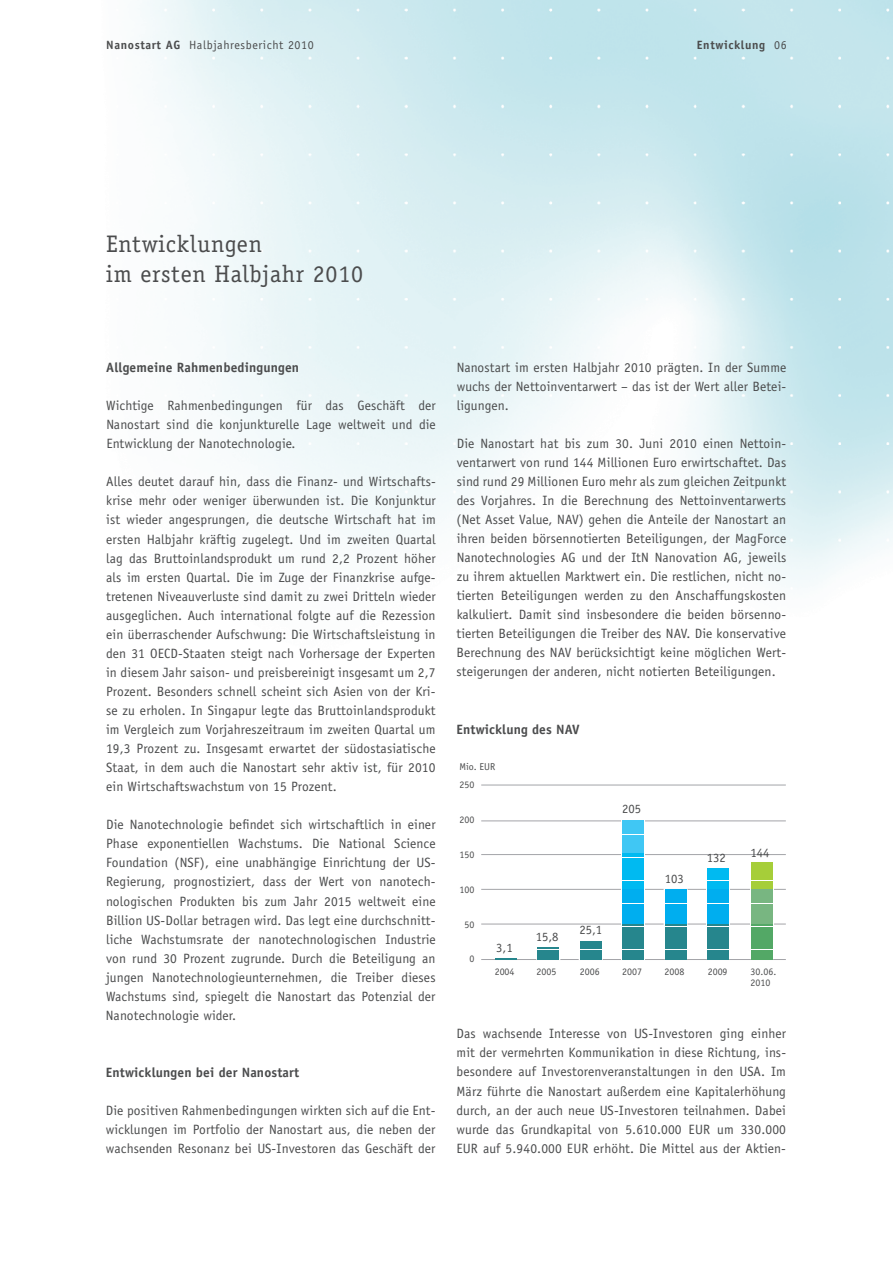
<style>
.page{position:relative;width:893px;height:1263px;background:#fff}
.page>*{position:absolute;margin:0;border:0;box-sizing:border-box;transform-origin:0 0}
.t1{font:24px/30px "Officina Serif";letter-spacing:.03em;color:#4b4c4d}
.t2{font:13.5px/19px "Officina Sans";letter-spacing:.01em;color:#4b4c4d;text-align:justify}
.t3{font:700 13.5px "Officina Sans";letter-spacing:.01em;color:#4b4c4d}
.t4{font:12.6px "Officina Serif";color:#4b4c4d}
.t5{font:12px "Officina Sans";letter-spacing:.05em;color:#4b4c4d}
.t6{font:700 12px "Officina Sans";letter-spacing:.05em;color:#4b4c4d}
.t7{font:9.9px/11.1px "Officina Serif";color:#4b4c4d}
.t8{font:9.9px "Officina Sans";color:#4b4c4d}
.s1{font-weight:700}
.s2{font-weight:400}
</style>
<div class="page">
<hr style="left:481px;top:785px;width:305px;height:1px;background:#a3a4a8">
<hr style="left:481px;top:821px;width:305px;height:1px;background:#a3a4a8">
<hr style="left:481px;top:854px;width:305px;height:1px;background:#a3a4a8">
<hr style="left:481px;top:924px;width:305px;height:1px;background:#a3a4a8">
<hr style="left:481px;top:889px;width:305px;height:1px;background:#a3a4a8">
<hr style="left:481px;top:959px;width:305px;height:1px;background:#a3a4a8">
<svg style="left:536px;top:947px;width:24px;height:13px"></svg>
<svg style="left:664px;top:889px;width:24px;height:70px"></svg>
<div style="left:706px;top:863px;width:24px;height:96px;background:#fff"></div>
<div style="left:750px;top:857px;width:24px;height:102px;background:#fff"></div>
<div style="left:579px;top:939px;width:24px;height:21px;background:#26868d;border:2px solid #fff"></div>
<div style="left:621px;top:819px;width:24px;height:141px;background:#fff"></div>
<svg style="left:495px;top:958px;width:22px;height:1px"></svg>
<svg style="left:538px;top:948px;width:21px;height:11px"></svg>
<svg style="left:580px;top:944px;width:22px;height:15px"></svg>
<hr style="left:580px;top:941px;width:22px;height:2px;background:#26868d">
<svg style="left:665px;top:889px;width:21px;height:70px"></svg>
<svg style="left:707px;top:868px;width:22px;height:91px;background:#18a5cc"></svg>
<svg style="left:622px;top:820px;width:22px;height:139px;background:#22b0da"></svg>
<svg style="left:751px;top:862px;width:22px;height:97px;background:#7dba69"></svg>
<p class="t5" style="left:106px;top:38px;width:209px"><span class="s1">Nanostart AG</span> Halbjahresbericht 2010</p>
<p class="t6" style="left:697px;top:38px;width:91px">Entwicklung <span class="s2">06</span></p>
<h1 class="t1" style="left:106px;top:229px;width:258px">Entwicklungen<br>im ersten Halbjahr 2010</h1>
<p class="t3" style="left:106px;top:359px;width:194px">Allgemeine Rahmenbedingungen</p>
<p class="t2" style="left:106px;top:396px;width:331px">Wichtige Rahmenbedingungen für das Geschäft der Nanostart sind die konjunkturelle Lage weltweit und die Entwicklung der Nanotechnologie.</p>
<p class="t2" style="left:106px;top:472px;width:331px">Alles deutet darauf hin, dass die Finanz- und Wirtschafts&shy;krise mehr oder weniger überwunden ist. Die Konjunktur ist wieder angesprungen, die deutsche Wirtschaft hat im ersten Halbjahr kräftig zugelegt. Und im zweiten Quartal lag das Bruttoinlandsprodukt um rund 2,2 Prozent höher als im ersten Quartal. Die im Zuge der Finanzkrise aufge&shy;tretenen Niveauverluste sind damit zu zwei Dritteln wieder ausgeglichen. Auch international folgte auf die Rezession ein überraschender Aufschwung: Die Wirtschaftsleistung in den 31 OECD-Staaten steigt nach Vorhersage der Experten in diesem Jahr saison- und preisbereinigt insgesamt um 2,7<br>Prozent. Besonders schnell scheint sich Asien von der Kri&shy;se zu erholen. In Singapur legte das Bruttoinlandsprodukt im Vergleich zum Vorjahreszeitraum im zweiten Quartal um 19,3 Prozent zu. Insgesamt erwartet der südostasiatische Staat, in dem auch die Nanostart sehr aktiv ist, für 2010 ein Wirtschaftswachstum von 15 Prozent.</p>
<p class="t2" style="left:106px;top:815px;width:331px">Die Nanotechnologie befindet sich wirtschaftlich in einer Phase exponentiellen Wachstums. Die National Science Foundation (NSF), eine unabhängige Einrichtung der US-Regierung, prognostiziert, dass der Wert von nanotech&shy;nologischen Produkten bis zum Jahr 2015 weltweit eine Billion US-Dollar betragen wird. Das legt eine durchschnitt&shy;liche Wachstumsrate der nanotechnologischen Industrie von rund 30 Prozent zugrunde. Durch die Beteiligung an jungen Nanotechnologieunternehmen, die Treiber dieses Wachstums sind, spiegelt die Nanostart das Potenzial der Nanotechnologie wider.</p>
<p class="t3" style="left:106px;top:1064px;width:195px">Entwicklungen bei der Nanostart</p>
<p class="t2" style="left:106px;top:1101px;width:331px">Die positiven Rahmenbedingungen wirkten sich auf die Ent&shy;wicklungen im Portfolio der Nanostart aus, die neben der wachsenden Resonanz bei US-Investoren das Geschäft der</p>
<p class="t2" style="left:457px;top:357px;width:331px">Nanostart im ersten Halbjahr 2010 prägten. In der Summe wuchs der Nettoinventarwert – das ist der Wert aller Betei&shy;ligungen.</p>
<p class="t2" style="left:457px;top:434px;width:331px">Die Nanostart hat bis zum 30. Juni 2010 einen Nettoin&shy;ventarwert von rund 144 Millionen Euro erwirtschaftet. Das sind rund 29 Millionen Euro mehr als zum gleichen Zeitpunkt des Vorjahres. In die Berechnung des Nettoinventarwerts (Net Asset Value, NAV) gehen die Anteile der Nanostart an ihren beiden börsennotierten Beteiligungen, der MagForce Nanotechnologies AG und der ItN Nanovation AG, jeweils zu ihrem aktuellen Marktwert ein. Die restlichen, nicht no&shy;tierten Beteiligungen werden zu den Anschaffungskosten kalkuliert. Damit sind insbesondere die beiden börsenno&shy;tierten Beteiligungen die Treiber des NAV. Die konservative Berechnung des NAV berücksichtigt keine möglichen Wert&shy;steigerungen der anderen, nicht notierten Beteiligungen.</p>
<p class="t3" style="left:457px;top:720px;width:124px">Entwicklung des NAV</p>
<p class="t8" style="left:459px;top:761px;width:37px">Mio. EUR</p>
<p class="t7" style="left:459px;top:779px;width:16px">250</p>
<p class="t7" style="left:459px;top:814px;width:16px">200</p>
<p class="t7" style="left:459px;top:849px;width:16px">150</p>
<p class="t7" style="left:459px;top:884px;width:16px">100</p>
<p class="t7" style="left:464px;top:919px;width:11px">50</p>
<p class="t7" style="left:469px;top:953px;width:6px">0</p>
<p class="t4" style="left:496px;top:940px;width:18px">3,1</p>
<p class="t4" style="left:536px;top:930px;width:24px">15,8</p>
<p class="t4" style="left:580px;top:922px;width:24px">25,1</p>
<p class="t4" style="left:622px;top:802px;width:20px">205</p>
<p class="t4" style="left:665px;top:872px;width:20px">103</p>
<p class="t4" style="left:707px;top:850px;width:20px">132</p>
<p class="t4" style="left:750px;top:845px;width:20px">144</p>
<p class="t7" style="left:495px;top:966px;width:21px">2004</p>
<p class="t7" style="left:536px;top:966px;width:21px">2005</p>
<p class="t7" style="left:580px;top:966px;width:21px">2006</p>
<p class="t7" style="left:622px;top:966px;width:21px">2007</p>
<p class="t7" style="left:665px;top:966px;width:21px">2008</p>
<p class="t7" style="left:708px;top:966px;width:21px">2009</p>
<p class="t7" style="left:751px;top:966px;width:27px">30.06.<br>2010</p>
<p class="t2" style="left:456px;top:1024px;width:331px">Das wachsende Interesse von US-Investoren ging einher mit der vermehrten Kommunikation in diese Richtung, ins&shy;besondere auf Investorenveranstaltungen in den USA. Im März führte die Nanostart außerdem eine Kapitalerhöhung durch, an der auch neue US-Investoren teilnahmen. Dabei wurde das Grundkapital von 5.610.000 EUR um 330.000<br>EUR auf 5.940.000 EUR erhöht. Die Mittel aus der Aktien-</p>
</div>
